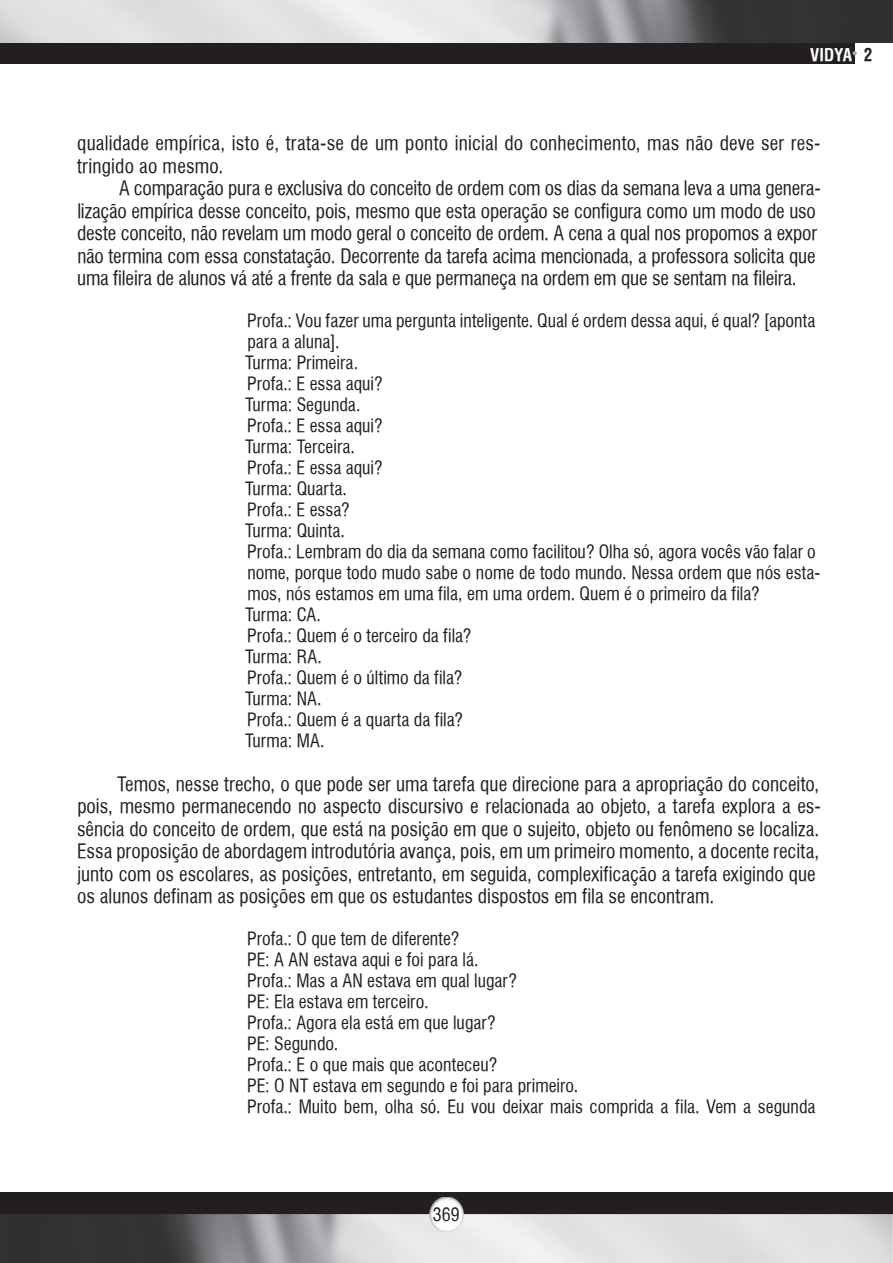
<style>
.page{position:relative;width:893px;height:1263px;background:#fff}
.page>*{position:absolute;margin:0;border:0;box-sizing:border-box;transform-origin:0 0}
.t1{font:19.5px/22.5px "Halvett Condensed";color:#231f20}
.t2{font:18px/21px "Halvett Condensed";color:#231f20}
.t3{font:700 condensed 17.25px "Halvett";color:#fff}
.s1{color:#231f20}
</style>
<div class="page">
<div style="left:0;top:0;width:855px;height:64px;background:#231f20"></div>
<img style="left:0;top:0;width:893px;height:43px">
<svg style="left:853px;top:51px;width:4px;height:4px"></svg>
<div style="left:0;top:1193px;width:893px;height:70px;background:#231f20"></div>
<img style="left:0;top:1214px;width:893px;height:49px">
<img style="left:429px;top:1197px;width:34px;height:34px">
<p class="t3" style="left:810px;top:45px;width:64px">VIDYA <span class="s1">2</span></p>
<p class="t1" style="left:77px;top:132px;width:745px">qualidade empírica, isto é, trata-se de um ponto inicial do conhecimento, mas não deve ser res&shy;tringido ao mesmo.</p>
<p class="t1" style="left:77px;top:177px;width:745px;text-indent:42px">A comparação pura e exclusiva do conceito de ordem com os dias da semana leva a uma genera&shy;lização empírica desse conceito, pois, mesmo que esta operação se configura como um modo de uso deste conceito, não revelam um modo geral o conceito de ordem. A cena a qual nos propomos a expor não termina com essa constatação. Decorrente da tarefa acima mencionada, a professora solicita que uma fileira de alunos vá até a frente da sala e que permaneça na ordem em que se sentam na fileira.</p>
<p class="t2" style="left:245px;top:310px;width:577px">Profa.: Vou fazer uma pergunta inteligente. Qual é ordem dessa aqui, é qual? [aponta para a aluna].<br>Turma: Primeira.<br>Profa.: E essa aqui?<br>Turma: Segunda.<br>Profa.: E essa aqui?<br>Turma: Terceira.<br>Profa.: E essa aqui?<br>Turma: Quarta.<br>Profa.: E essa?<br>Turma: Quinta.<br>Profa.: Lembram do dia da semana como facilitou? Olha só, agora vocês vão falar o nome, porque todo mudo sabe o nome de todo mundo. Nessa ordem que nós esta&shy;mos, nós estamos em uma fila, em uma ordem. Quem é o primeiro da fila?<br>Turma: CA.<br>Profa.: Quem é o terceiro da fila?<br>Turma: RA.<br>Profa.: Quem é o último da fila?<br>Turma: NA.<br>Profa.: Quem é a quarta da fila?<br>Turma: MA.</p>
<p class="t1" style="left:77px;top:772px;width:745px;text-indent:40px">Temos, nesse trecho, o que pode ser uma tarefa que direcione para a apropriação do conceito, pois, mesmo permanecendo no aspecto discursivo e relacionada ao objeto, a tarefa explora a es&shy;sência do conceito de ordem, que está na posição em que o sujeito, objeto ou fenômeno se localiza.<br>Essa proposição de abordagem introdutória avança, pois, em um primeiro momento, a docente recita, junto com os escolares, as posições, entretanto, em seguida, complexificação a tarefa exigindo que os alunos definam as posições em que os estudantes dispostos em fila se encontram.</p>
<p class="t2" style="left:247px;top:928px;width:570px">Profa.: O que tem de diferente?<br>PE: A AN estava aqui e foi para lá.<br>Profa.: Mas a AN estava em qual lugar?<br>PE: Ela estava em terceiro.<br>Profa.: Agora ela está em que lugar?<br>PE: Segundo.<br>Profa.: E o que mais que aconteceu?<br>PE: O NT estava em segundo e foi para primeiro.<br>Profa.: Muito bem, olha só. Eu vou deixar mais comprida a fila. Vem a segunda</p>
<p class="t2" style="left:433px;top:1204px;width:28px">369</p>
</div>
